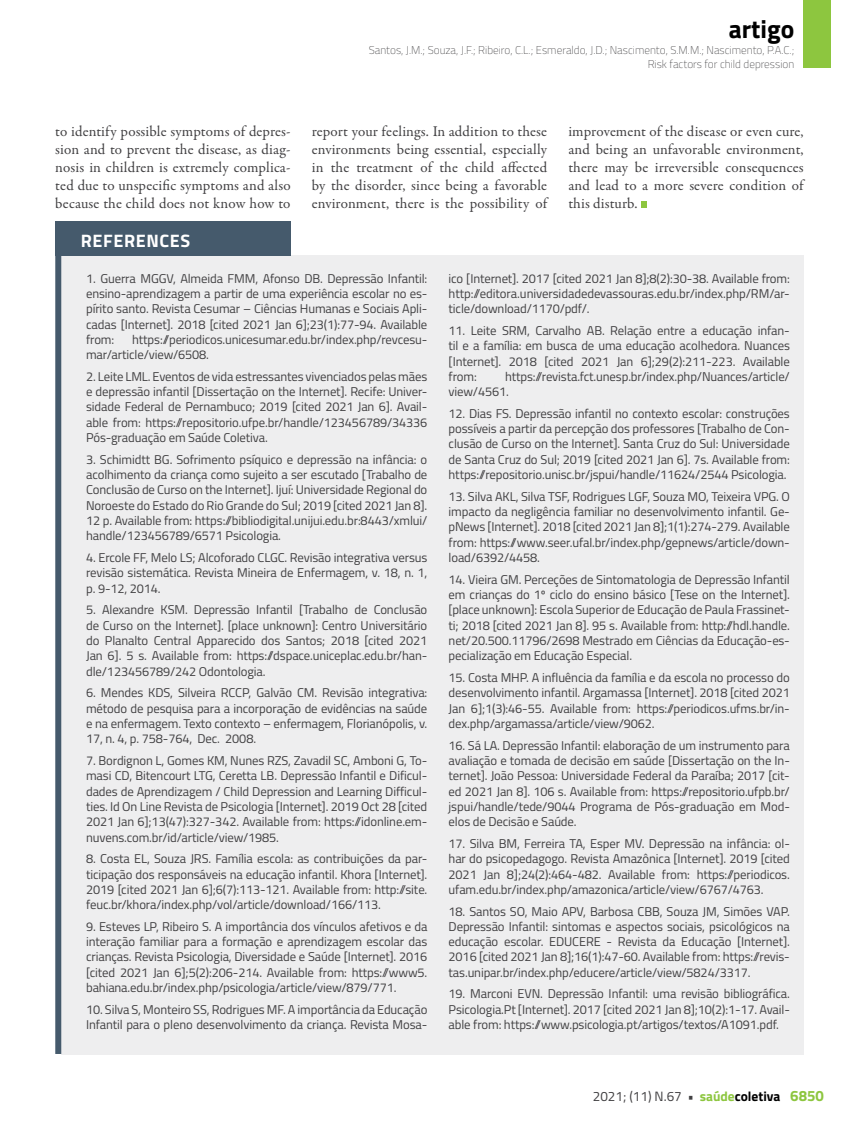
<style>
.page{position:relative;width:859px;height:1132px;background:#fff}
.page>*{position:absolute;margin:0;border:0;box-sizing:border-box;transform-origin:0 0}
.t1{font:700 25.5px "Titillium";color:#000}
.t2{font:700 18px "Titillium";letter-spacing:.035em;color:#fff}
.t3{font:15px/18px "Garamond Premr Pro";letter-spacing:.01em;color:#414042;text-align:justify}
.t4{font:13.5px "Titillium";color:#414042}
.t5{font:12.75px/15.3px "Titillium";letter-spacing:-.01em;color:#414042;text-align:justify}
.t6{font:100 11.25px/13.5px "Titillium";color:#414042;text-align:right}
.s1{font-weight:700}
.s2{font-weight:700;color:#8dc63f}
.s3{font-weight:700;color:#000}
.s4{font-weight:700;font-size:15px;color:#8dc63f}
</style>
<div class="page">
<div style="left:804px;top:0;width:27px;height:68px;background:#8dc63f"></div>
<svg style="left:641px;top:202px;width:6px;height:6px"></svg>
<div style="left:61px;top:255px;width:743px;height:799px;background:#eeeeef"></div>
<div style="left:55px;top:221px;width:236px;height:35px;background:#455a6c"></div>
<div style="left:55px;top:248px;width:6px;height:805px;background:#455a6c"></div>
<h1 class="t1" style="left:729px;top:10px;width:67px">artigo</h1>
<p class="t6" style="left:369px;top:43px;width:427px">Santos, J.M.; Souza, J.F.; Ribeiro, C.L.; Esmeraldo, J.D.; Nascimento, S.M.M.; Nascimento, P.A.C.;<br>Risk factors for child depression</p>
<p class="t3" style="left:55px;top:122px;width:237px">to identify possible symptoms of depres&shy;sion and to prevent the disease, as diag&shy;nosis in children is extremely complica&shy;ted due to unspecific symptoms and also because the child does not know how to</p>
<p class="t3" style="left:312px;top:122px;width:237px">report your feelings. In addition to these environments being essential, especially in the treatment of the child affected by the disorder, since being a favorable environment, there is the possibility of</p>
<p class="t3" style="left:568px;top:122px;width:237px">improvement of the disease or even cure, and being an unfavorable environment, there may be irreversible consequences and lead to a more severe condition of this disturb.</p>
<h2 class="t2" style="left:81px;top:226px;width:111px">REFERENCES</h2>
<p class="t5" style="left:86px;top:270px;width:343px">1. Guerra MGGV, Almeida FMM, Afonso DB. Depressão Infantil: ensino-aprendizagem a partir de uma experiência escolar no es&shy;pírito santo. Revista Cesumar – Ciências Humanas e Sociais Apli&shy;cadas [Internet]. 2018 [cited 2021 Jan 6];23(1):77-94. Available from:</p>
<p class="t5" style="left:449px;top:270px;width:343px">ico [Internet]. 2017 [cited 2021 Jan 8];8(2):30-38. Available from: http://editora.universidadedevassouras.edu.br/index.php/RM/ar&shy;ticle/download/1170/pdf/.</p>
<p class="t5" style="left:449px;top:322px;width:343px">11. Leite SRM, Carvalho AB. Relação entre a educação infan&shy;til e a família: em busca de uma educação acolhedora. Nuances [Internet]. 2018 [cited 2021 Jan 6];29(2):211-223. Available from:</p>
<p class="t5" style="left:86px;top:331px;width:343px;text-indent:46px">https://periodicos.unicesumar.edu.br/index.php/revcesu&shy;mar/article/view/6508.</p>
<p class="t5" style="left:86px;top:368px;width:343px">2. Leite LML. Eventos de vida estressantes vivenciados pelas mães e depressão infantil [Dissertação on the Internet]. Recife: Univer&shy;sidade Federal de Pernambuco; 2019 [cited 2021 Jan 6]. Avail&shy;able from: https://repositorio.ufpe.br/handle/123456789/34336<br>Pós-graduação em Saúde Coletiva.</p>
<p class="t5" style="left:86px;top:451px;width:343px">3. Schimidtt BG. Sofrimento psíquico e depressão na infância: o acolhimento da criança como sujeito a ser escutado [Trabalho de Conclusão de Curso on the Internet]. Ijuí: Universidade Regional do Noroeste do Estado do Rio Grande do Sul; 2019 [cited 2021 Jan 8].<br>12 p. Available from: https://bibliodigital.unijui.edu.br:8443/xmlui/ handle/123456789/6571 Psicologia.</p>
<p class="t5" style="left:86px;top:549px;width:343px">4. Ercole FF, Melo LS; Alcoforado CLGC. Revisão integrativa versus revisão sistemática. Revista Mineira de Enfermagem, v. 18, n. 1, p. 9-12, 2014.</p>
<p class="t5" style="left:86px;top:601px;width:343px">5. Alexandre KSM. Depressão Infantil [Trabalho de Conclusão de Curso on the Internet]. [place unknown]: Centro Universitário do Planalto Central Apparecido dos Santos; 2018 [cited 2021<br>Jan 6]. 5 s. Available from: https://dspace.uniceplac.edu.br/han&shy;dle/123456789/242 Odontologia.</p>
<p class="t5" style="left:86px;top:684px;width:343px">6. Mendes KDS, Silveira RCCP, Galvão CM. Revisão integrativa: método de pesquisa para a incorporação de evidências na saúde e na enfermagem. Texto contexto – enfermagem, Florianópolis, v.<br>17, n. 4, p. 758-764, Dec. 2008.</p>
<p class="t5" style="left:86px;top:752px;width:343px">7. Bordignon L, Gomes KM, Nunes RZS, Zavadil SC, Amboni G, To&shy;masi CD, Bitencourt LTG, Ceretta LB. Depressão Infantil e Dificul&shy;dades de Aprendizagem / Child Depression and Learning Difficul&shy;ties. Id On Line Revista de Psicologia [Internet]. 2019 Oct 28 [cited 2021 Jan 6];13(47):327-342. Available from: https://idonline.em&shy;nuvens.com.br/id/article/view/1985.</p>
<p class="t5" style="left:86px;top:850px;width:343px">8. Costa EL, Souza JRS. Família escola: as contribuições da par&shy;ticipação dos responsáveis na educação infantil. Khora [Internet].<br>2019 [cited 2021 Jan 6];6(7):113-121. Available from: http://site. feuc.br/khora/index.php/vol/article/download/166/113.</p>
<p class="t5" style="left:86px;top:917px;width:343px">9. Esteves LP, Ribeiro S. A importância dos vínculos afetivos e da interação familiar para a formação e aprendizagem escolar das crianças. Revista Psicologia, Diversidade e Saúde [Internet]. 2016 [cited 2021 Jan 6];5(2):206-214. Available from: https://www5. bahiana.edu.br/index.php/psicologia/article/view/879/771.</p>
<p class="t5" style="left:86px;top:1000px;width:343px">10. Silva S, Monteiro SS, Rodrigues MF. A importância da Educação<br>Infantil para o pleno desenvolvimento da criança. Revista Mosa-</p>
<p class="t5" style="left:449px;top:368px;width:343px;text-indent:56px">https://revista.fct.unesp.br/index.php/Nuances/article/ view/4561.</p>
<p class="t5" style="left:449px;top:405px;width:343px">12. Dias FS. Depressão infantil no contexto escolar: construções possíveis a partir da percepção dos professores [Trabalho de Con&shy;clusão de Curso on the Internet]. Santa Cruz do Sul: Universidade de Santa Cruz do Sul; 2019 [cited 2021 Jan 6]. 7s. Available from: https://repositorio.unisc.br/jspui/handle/11624/2544 Psicologia.</p>
<p class="t5" style="left:449px;top:488px;width:343px">13. Silva AKL, Silva TSF, Rodrigues LGF, Souza MO, Teixeira VPG. O impacto da negligência familiar no desenvolvimento infantil. Ge&shy;pNews [Internet]. 2018 [cited 2021 Jan 8];1(1):274-279. Available from: https://www.seer.ufal.br/index.php/gepnews/article/down&shy;load/6392/4458.</p>
<p class="t5" style="left:449px;top:571px;width:343px">14. Vieira GM. Perceções de Sintomatologia de Depressão Infantil em crianças do 1º ciclo do ensino básico [Tese on the Internet]. [place unknown]: Escola Superior de Educação de Paula Frassinet&shy;ti; 2018 [cited 2021 Jan 8]. 95 s. Available from: http://hdl.handle. net/20.500.11796/2698 Mestrado em Ciências da Educação-es&shy;pecialização em Educação Especial.</p>
<p class="t5" style="left:449px;top:669px;width:343px">15. Costa MHP. A influência da família e da escola no processo do desenvolvimento infantil. Argamassa [Internet]. 2018 [cited 2021<br>Jan 6];1(3):46-55. Available from: https://periodicos.ufms.br/in&shy;dex.php/argamassa/article/view/9062.</p>
<p class="t5" style="left:449px;top:736px;width:343px">16. Sá LA. Depressão Infantil: elaboração de um instrumento para avaliação e tomada de decisão em saúde [Dissertação on the In&shy;ternet]. João Pessoa: Universidade Federal da Paraíba; 2017 [cit&shy;ed 2021 Jan 8]. 106 s. Available from: https://repositorio.ufpb.br/ jspui/handle/tede/9044 Programa de Pós-graduação em Mod&shy;elos de Decisão e Saúde.</p>
<p class="t5" style="left:449px;top:834px;width:343px">17. Silva BM, Ferreira TA, Esper MV. Depressão na infância: ol&shy;har do psicopedagogo. Revista Amazônica [Internet]. 2019 [cited 2021 Jan 8];24(2):464-482. Available from: https://periodicos. ufam.edu.br/index.php/amazonica/article/view/6767/4763.</p>
<p class="t5" style="left:449px;top:902px;width:343px">18. Santos SO, Maio APV, Barbosa CBB, Souza JM, Simões VAP.<br>Depressão Infantil: sintomas e aspectos sociais, psicológicos na educação escolar. EDUCERE - Revista da Educação [Internet].<br>2016 [cited 2021 Jan 8];16(1):47-60. Available from: https://revis&shy;tas.unipar.br/index.php/educere/article/view/5824/3317.</p>
<p class="t5" style="left:449px;top:985px;width:343px">19. Marconi EVN. Depressão Infantil: uma revisão bibliográfica.<br>Psicologia.Pt [Internet]. 2017 [cited 2021 Jan 8];10(2):1-17. Avail&shy;able from: https://www.psicologia.pt/artigos/textos/A1091.pdf.</p>
<p class="t4" style="left:593px;top:1086px;width:233px">2021; (11) N.67 <span class="s1">•</span> <span class="s2">saúde</span><span class="s3">coletiva</span> <span class="s4">6850</span></p>
</div>
